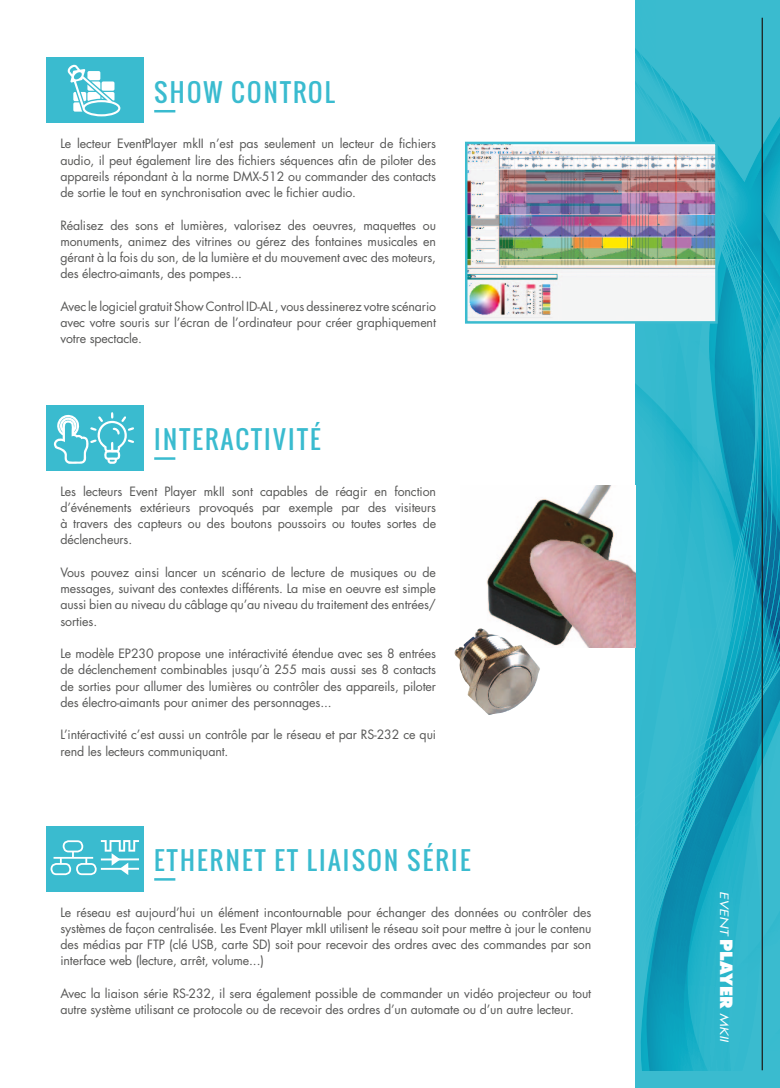
<style>
.page{position:relative;width:780px;height:1088px;background:#fff}
.page>*{position:absolute;margin:0;border:0;box-sizing:border-box;transform-origin:0 0}
.Titre_caractéristiqu{font:25px "Oswald";letter-spacing:.09em;color:#3abbcf}
.t1{font:12.5px/16.2px "Futura Std";letter-spacing:-.01em;color:#575756;text-align:justify}
.Nom_du_produit{font:italic 11.25px "Futura Std";color:#fff;scale:1.3 1}
.s1{font-weight:800;font-style:normal;font-size:16.5px}
</style>
<div class="page">
<hr style="left:154px;top:110px;width:21px;height:2px;background:#3abbcf">
<hr style="left:154px;top:878px;width:21px;height:2px;background:#3abbcf">
<hr style="left:154px;top:457px;width:21px;height:3px;background:#3abbcf">
<svg style="left:635px;top:0;width:145px;height:1070px;background:#27adc4"></svg>
<img style="left:468px;top:145px;width:246px;height:176px">
<div style="left:465px;top:142px;width:252px;height:182px;border:2px solid #3abbcf"></div>
<img style="left:486px;top:485px;width:149px;height:162px">
<div style="left:46px;top:58px;width:98px;height:65px;background:#3abbcf"></div>
<div style="left:46px;top:826px;width:98px;height:65px;background:#3abbcf"></div>
<div style="left:46px;top:405px;width:98px;height:65px;background:#3abbcf"></div>
<svg style="left:67px;top:65px;width:53px;height:51px"></svg>
<hr style="left:761px;top:18px;width:1px;height:1052px;background:#1d1d1b">
<svg style="left:54px;top:412px;width:80px;height:52px"></svg>
<img style="left:454px;top:628px;width:86px;height:87px">
<div style="left:51px;top:863px;width:20px;height:12px;border:2px solid #fff;border-radius:5px"></div>
<div style="left:76px;top:863px;width:21px;height:12px;border:2px solid #fff;border-radius:5px"></div>
<div style="left:63px;top:840px;width:20px;height:12px;border:2px solid #fff;border-radius:5px"></div>
<hr style="left:53px;top:857px;width:40px;height:2px;background:#fff">
<svg style="left:72px;top:851px;width:2px;height:6px"></svg>
<svg style="left:101px;top:840px;width:38px;height:35px"></svg>
<hr style="left:101px;top:858px;width:38px;height:2px;background:#fff">
<hr style="left:101px;top:868px;width:38px;height:2px;background:#fff">
<p class="Titre_caractéristiqu" style="left:154px;top:73px;width:182px">SHOW CONTROL</p>
<p class="t1" style="left:60px;top:136px;width:377px">Le lecteur EventPlayer mkII n’est pas seulement un lecteur de fichiers audio, il peut également lire des fichiers séquences afin de piloter des appareils répondant à la norme DMX-512 ou commander des contacts de sortie le tout en synchronisation avec le fichier audio.</p>
<p class="t1" style="left:60px;top:217px;width:377px">Réalisez des sons et lumières, valorisez des oeuvres, maquettes ou monuments, animez des vitrines ou gérez des fontaines musicales en gérant à la fois du son, de la lumière et du mouvement avec des moteurs, des électro-aimants, des pompes...</p>
<p class="t1" style="left:60px;top:298px;width:377px">Avec le logiciel gratuit Show Control ID-AL , vous dessinerez votre scénario avec votre souris sur l’écran de l’ordinateur pour créer graphiquement votre spectacle.</p>
<p class="Titre_caractéristiqu" style="left:154px;top:421px;width:168px">INTERACTIVITÉ</p>
<p class="t1" style="left:60px;top:483px;width:377px">Les lecteurs Event Player mkII sont capables de réagir en fonction d’événements extérieurs provoqués par exemple par des visiteurs à travers des capteurs ou des boutons poussoirs ou toutes sortes de déclencheurs.</p>
<p class="t1" style="left:60px;top:564px;width:377px">Vous pouvez ainsi lancer un scénario de lecture de musiques ou de messages, suivant des contextes différents. La mise en oeuvre est simple aussi bien au niveau du câblage qu’au niveau du traitement des entrées/ sorties.</p>
<p class="t1" style="left:60px;top:646px;width:377px">Le modèle EP230 propose une intéractivité étendue avec ses 8 entrées de déclenchement combinables jusqu’à 255 mais aussi ses 8 contacts de sorties pour allumer des lumières ou contrôler des appareils, piloter des électro-aimants pour animer des personnages...</p>
<p class="t1" style="left:60px;top:727px;width:377px">L’intéractivité c’est aussi un contrôle par le réseau et par RS-232 ce qui rend les lecteurs communiquant.</p>
<p class="Titre_caractéristiqu" style="left:154px;top:841px;width:318px">ETHERNET ET LIAISON SÉRIE</p>
<p class="t1" style="left:60px;top:904px;width:532px">Le réseau est aujourd’hui un élément incontournable pour échanger des données ou contrôler des systèmes de façon centralisée. Les Event Player mkII utilisent le réseau soit pour mettre à jour le contenu des médias par FTP (clé USB, carte SD) soit pour recevoir des ordres avec des commandes par son interface web (lecture, arrêt, volume...)</p>
<p class="t1" style="left:60px;top:985px;width:532px">Avec la liaison série RS-232, il sera également possible de commander un vidéo projecteur ou tout autre système utilisant ce protocole ou de recevoir des ordres d’un automate ou d’un autre lecteur.</p>
<p class="Nom_du_produit" style="left:731px;top:891px;width:118px;rotate:90deg">EVENT <span class="s1">PLAYER</span> MKII</p>
</div>
